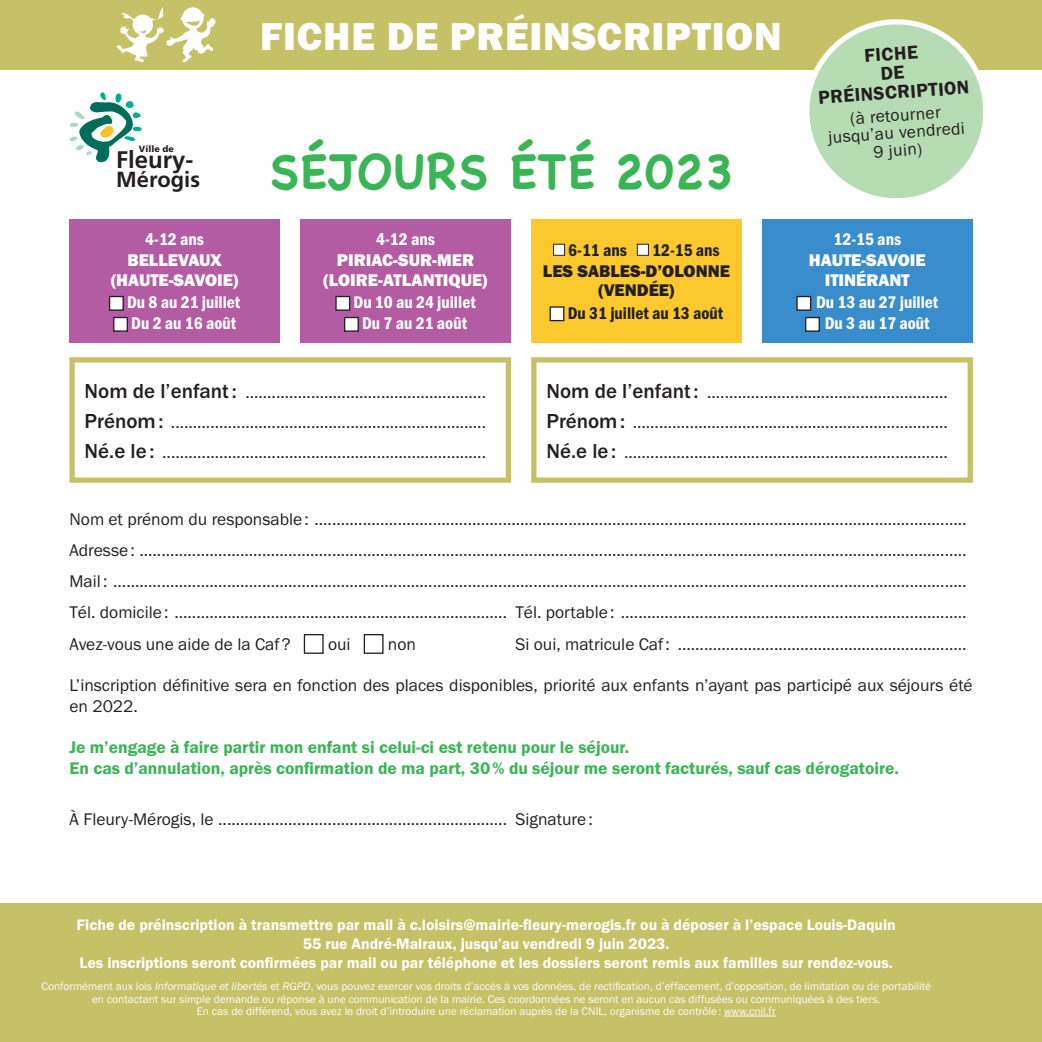
<style>
.page{position:relative;width:1042px;height:1042px;background:#fff}
.page>*{position:absolute;margin:0;border:0;box-sizing:border-box;transform-origin:0 0}
.t1{font:700 49px "Chalkboard";color:#3ab555}
.t2{font:40.25px "Franklin Got URWT Hea";letter-spacing:.02em;color:#fff}
.t3{font:700 23.97px "Frutiger";color:#231f20}
.t4{font:700 21.88px "Frutiger";color:#231f20}
.t5{font:19.25px/19.2px "Franklin Got URWT Dem";color:#231f20;text-align:center}
.t6{font:17.5px/17.5px "Franklin Got URWT Boo";color:#231f20}
.t7{font:17.5px/21px "Franklin Got URWT Dem";color:#3ab555}
.t8{font:17.5px "Franklin Got URWT Dem Con";color:#fff}
.t9{font:17.5px/19.2px "Franklin Got URWT Hea";color:#fff;text-align:center}
.t10{font:17.5px "Franklin Got URWT Dem Con";color:#231f20}
.t11{font:17.5px/19.2px "Franklin Got URWT Hea";color:#231f20;text-align:center}
.t12{font:15.75px/18.9px "Franklin Got URWT Dem";color:#fff;text-align:center}
.t13{font:11.38px/12.2px "Franklin Got URWT Boo";color:#fff;text-align:center}
.t14{font:900 8.92px "Frutiger";color:#231f20}
.s1{font-family:"Franklin Got URWT";font-weight:500;font-size:21px}
.s2{font-family:"Franklin Got URWT Boo Ita"}
</style>
<div class="page">
<div style="left:0;top:0;width:1042px;height:69px;background:#c5c166"></div>
<svg style="left:116px;top:7px;width:100px;height:56px"></svg>
<div style="left:69px;top:219px;width:211px;height:123px;background:#b35ca4"></div>
<div style="left:110px;top:296px;width:13px;height:14px;background:#fff"></div>
<div style="left:109px;top:296px;width:15px;height:15px;border:1px solid #231f20"></div>
<div style="left:114px;top:317px;width:13px;height:14px;background:#fff"></div>
<div style="left:113px;top:317px;width:15px;height:15px;border:1px solid #231f20"></div>
<div style="left:300px;top:219px;width:211px;height:123px;background:#b35ca4"></div>
<div style="left:336px;top:296px;width:14px;height:14px;background:#fff"></div>
<div style="left:335px;top:296px;width:15px;height:15px;border:1px solid #231f20"></div>
<div style="left:345px;top:317px;width:13px;height:14px;background:#fff"></div>
<div style="left:344px;top:317px;width:15px;height:15px;border:1px solid #231f20"></div>
<div style="left:531px;top:219px;width:210px;height:123px;background:#fbc92d"></div>
<div style="left:553px;top:244px;width:11px;height:11px;background:#fff"></div>
<div style="left:553px;top:244px;width:12px;height:12px;border:1px solid #231f20"></div>
<div style="left:637px;top:244px;width:11px;height:11px;background:#fff"></div>
<div style="left:637px;top:244px;width:12px;height:12px;border:1px solid #231f20"></div>
<div style="left:550px;top:307px;width:14px;height:14px;background:#fff"></div>
<div style="left:549px;top:306px;width:15px;height:15px;border:1px solid #231f20"></div>
<div style="left:762px;top:219px;width:210px;height:123px;background:#398dcc"></div>
<div style="left:797px;top:296px;width:13px;height:14px;background:#fff"></div>
<div style="left:796px;top:296px;width:15px;height:15px;border:1px solid #231f20"></div>
<div style="left:805px;top:317px;width:14px;height:14px;background:#fff"></div>
<div style="left:805px;top:317px;width:15px;height:15px;border:1px solid #231f20"></div>
<div style="left:69px;top:357px;width:442px;height:126px;border:5px solid #c5c166"></div>
<div style="left:531px;top:357px;width:442px;height:126px;border:5px solid #c5c166"></div>
<div style="left:304px;top:634px;width:20px;height:20px;border:1px solid #231f20"></div>
<div style="left:364px;top:634px;width:19px;height:20px;border:1px solid #231f20"></div>
<svg style="left:69px;top:92px;width:73px;height:71px"></svg>
<div style="left:0;top:903px;width:1042px;height:139px;background:#c5c166"></div>
<hr style="left:724px;top:1015px;width:52px;height:1px;background:#fff">
<svg style="left:803px;top:19px;width:186px;height:180px"></svg>
<p class="t2" style="left:260px;top:13px;width:523px">FICHE DE PRÉINSCRIPTION</p>
<p class="t14" style="left:139px;top:143px;width:37px">Ville de</p>
<h3 class="t3" style="left:116px;top:146px;width:79px">Fleury-</h3>
<p class="t4" style="left:116px;top:166px;width:85px">Mérogis</p>
<p class="t8" style="left:145px;top:229px;width:60px">4-12 ans</p>
<p class="t9" style="left:111px;top:251px;width:128px">BELLEVAUX (HAUTE-SAVOIE)</p>
<p class="t8" style="left:127px;top:292px;width:115px">Du 8 au 21 juillet</p>
<p class="t8" style="left:131px;top:313px;width:106px">Du 2 au 16 août</p>
<p class="t1" style="left:269px;top:142px;width:467px">SÉJOURS ÉTÉ 2023</p>
<p class="t8" style="left:376px;top:229px;width:60px">4-12 ans</p>
<p class="t9" style="left:324px;top:251px;width:165px">PIRIAC-SUR-MER (LOIRE-ATLANTIQUE)</p>
<p class="t8" style="left:353px;top:292px;width:124px">Du 10 au 24 juillet</p>
<p class="t8" style="left:362px;top:313px;width:106px">Du 7 au 21 août</p>
<p class="t10" style="left:568px;top:240px;width:60px">6-11 ans</p>
<p class="t10" style="left:652px;top:240px;width:69px">12-15 ans</p>
<p class="t11" style="left:543px;top:261px;width:188px">LES SABLES-D’OLONNE (VENDÉE)</p>
<p class="t10" style="left:568px;top:303px;width:157px">Du 31 juillet au 13 août</p>
<p class="t5" style="left:815px;top:50px;width:153px;rotate:-4deg">FICHE<br>DE<br>PRÉINSCRIPTION</p>
<p class="t6" style="left:826px;top:112px;width:138px;text-align:center;rotate:-4deg">(à retourner jusqu’au vendredi<br>9 juin)</p>
<p class="t8" style="left:833px;top:229px;width:69px">12-15 ans</p>
<p class="t9" style="left:809px;top:251px;width:118px">HAUTE-SAVOIE<br>ITINÉRANT</p>
<p class="t8" style="left:816px;top:292px;width:124px">Du 13 au 27 juillet</p>
<p class="t8" style="left:825px;top:313px;width:106px">Du 3 au 17 août</p>
<p class="t6" style="left:85px;top:383px;width:403px"><span class="s1">Nom de l’enfant:</span> .......................................................</p>
<p class="t6" style="left:85px;top:413px;width:403px"><span class="s1">Prénom:</span> ........................................................................</p>
<p class="t6" style="left:85px;top:444px;width:403px"><span class="s1">Né.e le:</span> ..........................................................................</p>
<p class="t6" style="left:546px;top:383px;width:403px"><span class="s1">Nom de l’enfant:</span> .......................................................</p>
<p class="t6" style="left:546px;top:413px;width:403px"><span class="s1">Prénom:</span> ........................................................................</p>
<p class="t6" style="left:546px;top:444px;width:403px"><span class="s1">Né.e le:</span> ..........................................................................</p>
<p class="t6" style="left:69px;top:511px;width:898px">Nom et prénom du responsable : .....................................................................................................................................................</p>
<p class="t6" style="left:69px;top:542px;width:898px">Adresse : .............................................................................................................................................................................................</p>
<p class="t6" style="left:69px;top:573px;width:898px">Mail : ...................................................................................................................................................................................................</p>
<p class="t6" style="left:69px;top:603px;width:898px">Tél. domicile : ............................................................................ Tél. portable : ...............................................................................</p>
<p class="t6" style="left:69px;top:636px;width:223px">Avez-vous une aide de la Caf ?</p>
<p class="t6" style="left:328px;top:636px;width:24px">oui</p>
<p class="t6" style="left:388px;top:636px;width:30px">non</p>
<p class="t6" style="left:515px;top:636px;width:453px">Si oui, matricule Caf : ..................................................................</p>
<p class="t6" style="left:69px;top:675px;width:904px;line-height:21px">L’inscription définitive sera en fonction des places disponibles, priorité aux enfants n’ayant pas participé aux séjours été en 2022.</p>
<p class="t7" style="left:69px;top:737px;width:831px">Je m’engage à faire partir mon enfant si celui-ci est retenu pour le séjour.<br>En cas d’annulation, après confirmation de ma part, 30% du séjour me seront facturés, sauf cas dérogatoire.</p>
<p class="t6" style="left:69px;top:810px;width:525px">À Fleury-Mérogis, le .................................................................. Signature :</p>
<p class="t12" style="left:77px;top:916px;width:821px">Fiche de préinscription à transmettre par mail à c.loisirs@mairie-fleury-merogis.fr ou à déposer à l’espace Louis-Daquin<br>55 rue André-Malraux, jusqu’au vendredi 9 juin 2023.</p>
<p class="t12" style="left:80px;top:953px;width:815px">Les inscriptions seront confirmées par mail ou par téléphone et les dossiers seront remis aux familles sur rendez-vous.</p>
<p class="t13" style="left:42px;top:980px;width:891px">Conformément aux lois <span class="s2">Informatique et libertés</span> et <span class="s2">RGPD</span>, vous pouvez exercer vos droits d’accès à vos données, de rectification, d’effacement, d’opposition, de limitation ou de portabilité en contactant sur simple demande ou réponse à une communication de la mairie. Ces coordonnées ne seront en aucun cas diffusées ou communiquées à des tiers.</p>
<p class="t13" style="left:197px;top:1005px;width:580px">En cas de différend, vous avez le droit d’introduire une réclamation auprès de la CNIL, organisme de contrôle : www.cnil.fr</p>
</div>
